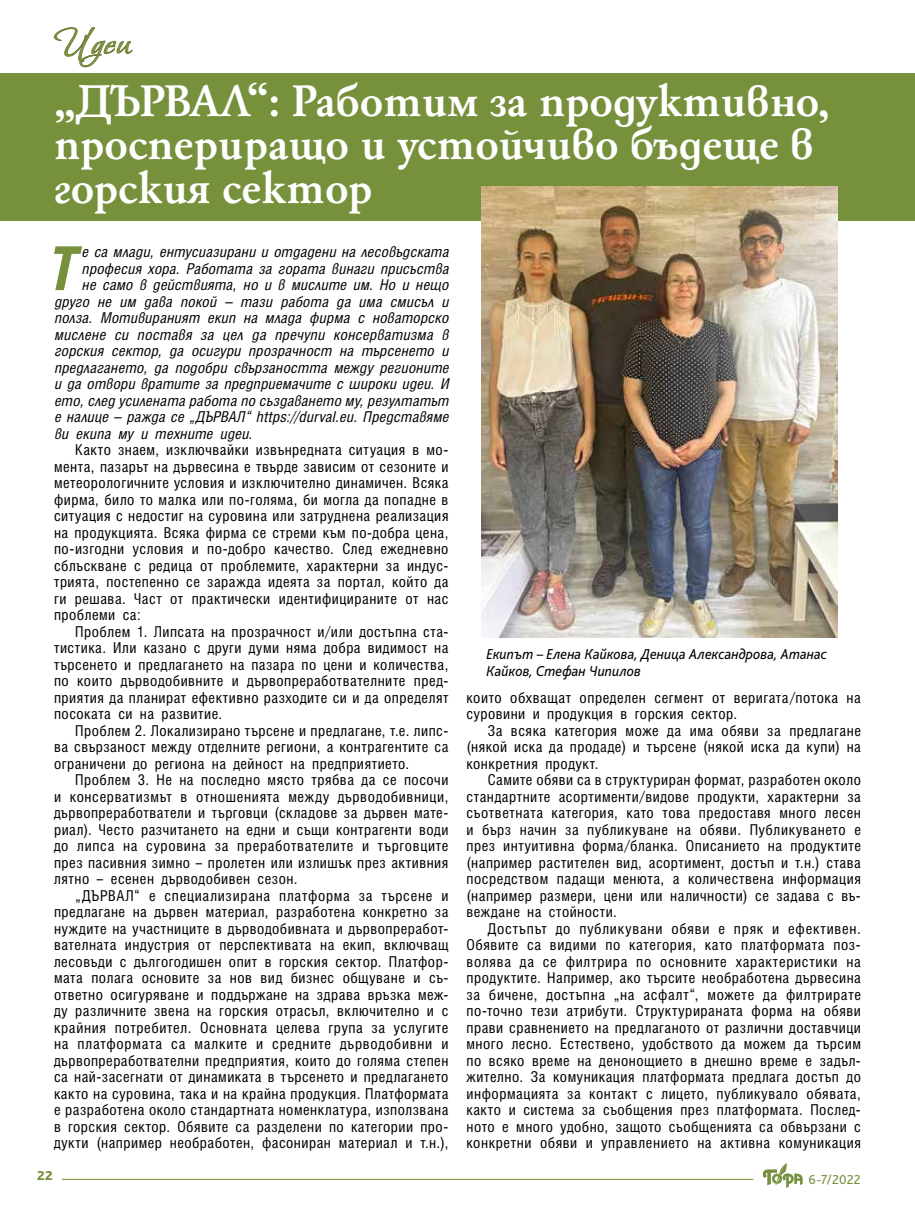
<style>
.page{position:relative;width:915px;height:1212px;background:#fff}
.page>*{position:absolute;margin:0;border:0;box-sizing:border-box;transform-origin:0 0}
.t1{font:italic 700 60.9px "Hebar Condensed CYR";color:#76903b}
.t2{font:700 48px/43.5px "HS Garamond Bg";color:#fff}
.t3{font:40.5px "Vera Crouz";color:#76903b;scale:1.05 1}
.t4{font:15px/16.5px "Hebar Condensed CYR";letter-spacing:.035em;color:#000;text-align:justify}
.t5{font:italic 15px "Hebar Condensed CYR";letter-spacing:.02em;color:#000}
.t6{font:italic 15px/17.2px "Bliss Pro";color:#000;scale:.95 1}
.t7{font:13.5px "Bliss Pro";color:#76903b}
.t8{font:800 13.5px "Bliss Pro";color:#76903b}
</style>
<div class="page">
<hr style="left:62px;top:1179px;width:691px;height:1px;background:#76903b">
<svg style="left:762px;top:1163px;width:40px;height:25px"></svg>
<hr style="left:914px;top:359px;width:1px;height:853px;background:#fbecde">
<div style="left:0;top:74px;width:914px;height:147px;background:#76903b"></div>
<svg style="left:54px;top:27px;width:78px;height:40px"></svg>
<img style="left:481px;top:186px;width:356px;height:452px">
<h3 class="t3" style="left:54px;top:22px;width:73px">Идеи</h3>
<h2 class="t2" style="left:54px;top:79px;width:776px">„ДЪРВАЛ“: Работим за продуктивно, проспериращо и устойчиво бъдеще в горския сектор</h2>
<h1 class="t1" style="left:46px;top:233px;width:29px">Т</h1>
<p class="t5" style="left:82px;top:243px;width:368px">е са млади, ентусиазирани и отдадени на лесовъдската</p>
<p class="t5" style="left:82px;top:260px;width:368px">професия хора. Работата за гората винаги присъства</p>
<p class="t5" style="left:82px;top:276px;width:368px">не само в действията, но и в мислите им. Но и нещо</p>
<p class="t5" style="left:54px;top:293px;width:396px">друго не им дава покой – тази работа да има смисъл и</p>
<p class="t5" style="left:54px;top:309px;width:396px">полза. Мотивираният екип на млада фирма с новаторско</p>
<p class="t5" style="left:54px;top:326px;width:396px">мислене си поставя за цел да пречупи консерватизма в</p>
<p class="t5" style="left:54px;top:342px;width:396px">горския сектор, да осигури прозрачност на търсенето и</p>
<p class="t5" style="left:54px;top:359px;width:396px">предлагането, да подобри свързаността между регионите</p>
<p class="t5" style="left:54px;top:375px;width:396px">и да отвори вратите за предприемачите с широки идеи. И</p>
<p class="t5" style="left:54px;top:392px;width:396px">ето, след усилената работа по създаването му, резултатът</p>
<p class="t5" style="left:54px;top:408px;width:396px">е налице – ражда се „ДЪРВАЛ“ https://durval.eu. Представяме</p>
<p class="t5" style="left:54px;top:425px;width:200px">ви екипа му и техните идеи.</p>
<p class="t4" style="left:54px;top:442px;width:396px;text-indent:21px">Както знаем, изключвайки извънредната ситуация в мо&shy;мента, пазарът на дървесина е твърде зависим от сезоните и метеорологичните условия и изключително динамичен. Всяка фирма, било то малка или по-голяма, би могла да попадне в ситуация с недостиг на суровина или затруднена реализация на продукцията. Всяка фирма се стреми към по-добра цена, по-изгодни условия и по-добро качество. След ежедневно сблъскване с редица от проблемите, характерни за индус&shy;трията, постепенно се заражда идеята за портал, който да ги решава. Част от практически идентифицираните от нас проблеми са:</p>
<p class="t4" style="left:54px;top:623px;width:396px;text-indent:21px">Проблем 1. Липсата на прозрачност и/или достъпна ста&shy;тистика. Или казано с други думи няма добра видимост на търсенето и предлагането на пазара по цени и количества, по които дърводобивните и дървопреработвателните пред&shy;приятия да планират ефективно разходите си и да определят посоката си на развитие.</p>
<p class="t4" style="left:54px;top:722px;width:396px;text-indent:21px">Проблем 2. Локализирано търсене и предлагане, т.е. липс&shy;ва свързаност между отделните региони, а контрагентите са ограничени до региона на дейност на предприятието.</p>
<p class="t4" style="left:54px;top:772px;width:396px;text-indent:21px">Проблем 3. Не на последно място трябва да се посочи и консерватизмът в отношенията между дърводобивници, дървопреработватели и търговци (складове за дървен мате&shy;риал). Често разчитането на едни и същи контрагенти води до липса на суровина за преработвателите и търговците през пасивния зимно – пролетен или излишък през активния лятно – есенен дърводобивен сезон.</p>
<p class="t4" style="left:54px;top:887px;width:396px;text-indent:21px">„ДЪРВАЛ“ е специализирана платформа за търсене и предлагане на дървен материал, разработена конкретно за нуждите на участниците в дърводобивната и дървопреработ&shy;вателната индустрия от перспективата на екип, включващ лесовъди с дългогодишен опит в горския сектор. Платфор&shy;мата полага основите за нов вид бизнес общуване и съ&shy;ответно осигуряване и поддържане на здрава връзка меж&shy;ду различните звена на горския отрасъл, включително и с крайния потребител. Основната целева група за услугите на платформата са малките и средните дърводобивни и дървопреработвателни предприятия, които до голяма степен са най-засегнати от динамиката в търсенето и предлагането както на суровина, така и на крайна продукция. Платформата е разработена около стандартната номенклатура, използвана в горския сектор. Обявите са разделени по категории про&shy;дукти (например необработен, фасониран материал и т.н.),</p>
<p class="t6" style="left:486px;top:644px;width:360px">Екипът – Елена Кайкова, Деница Александрова, Атанас<br>Кайков, Стефан Чипилов</p>
<p class="t4" style="left:466px;top:689px;width:396px">които обхващат определен сегмент от веригата/потока на суровини и продукция в горския сектор.</p>
<p class="t4" style="left:466px;top:722px;width:396px;text-indent:21px">За всяка категория може да има обяви за предлагане (някой иска да продаде) и търсене (някой иска да купи) на конкретния продукт.</p>
<p class="t4" style="left:466px;top:772px;width:396px;text-indent:21px">Самите обяви са в структуриран формат, разработен около стандартните асортименти/видове продукти, характерни за съответната категория, като това предоставя много лесен и бърз начин за публикуване на обяви. Публикуването е през интуитивна форма/бланка. Описанието на продуктите (например растителен вид, асортимент, достъп и т.н.) става посредством падащи менюта, а количествена информация (например размери, цени или наличности) се задава с въ&shy;веждане на стойности.</p>
<p class="t4" style="left:466px;top:920px;width:396px;text-indent:21px">Достъпът до публикувани обяви е пряк и ефективен.<br>Обявите са видими по категория, като платформата поз&shy;волява да се филтрира по основните характеристики на продуктите. Например, ако търсите необработена дървесина за бичене, достъпна „на асфалт“, можете да филтрирате по-точно тези атрибути. Структурираната форма на обяви прави сравнението на предлаганото от различни доставчици много лесно. Естествено, удобството да можем да търсим по всяко време на денонощието в днешно време е задъл&shy;жително. За комуникация платформата предлага достъп до информацията за контакт с лицето, публикувало обявата, както и система за съобщения през платформата. Послед&shy;ното е много удобно, защото съобщенията са обвързани с конкретни обяви и управлението на активна комуникация</p>
<p class="t8" style="left:37px;top:1167px;width:17px">22</p>
<p class="t7" style="left:808px;top:1171px;width:54px">6-7/2022</p>
</div>
